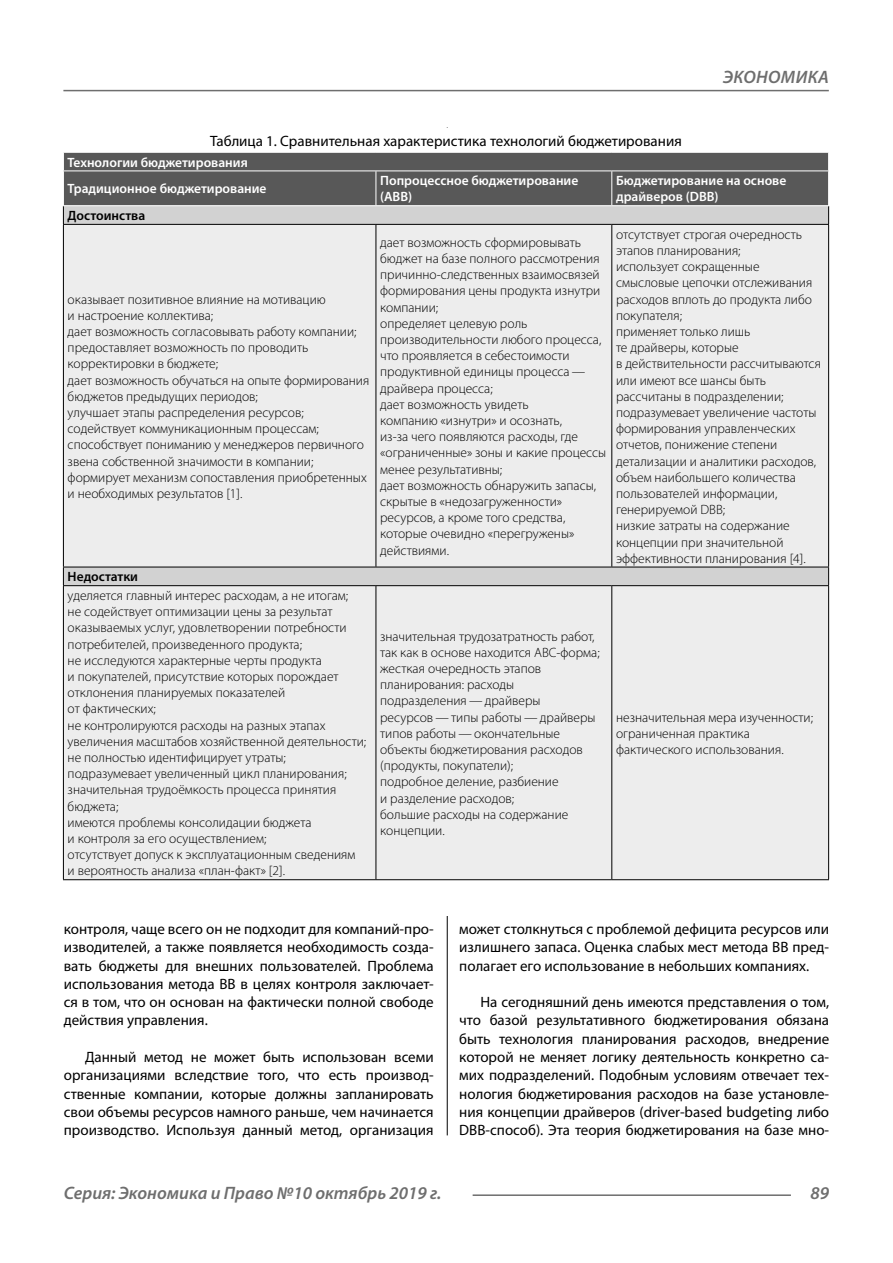
<style>
.page{position:relative;width:893px;height:1263px;background:#fff}
.page>*{position:absolute;margin:0;border:0;box-sizing:border-box;transform-origin:0 0}
.t1{font:italic 600 18px "Myriad Pro";color:#6e6e6e}
.Normal{font:15px/18.3px "Myriad Pro";color:#000;text-align:justify}
.podpis{font:15px "Myriad Pro";color:#000}
.Tab_content{font:300 13.5px/16.2px "Myriad Pro";color:#000}
.Tab_header{font:600 13.5px/16.2px "Myriad Pro";color:#fff}
.Tab_content-2{font:600 13.5px "Myriad Pro";color:#000}
</style>
<div class="page">
<hr style="left:447px;top:128px;width:1px;height:1007px;background:#000">
<div style="left:63px;top:128px;width:766px;height:787px;background:#fff"></div>
<div style="left:64px;top:225px;width:764px;height:654px;background:#ededed"></div>
<hr style="left:63px;top:224px;width:313px;height:1px;background:#000">
<hr style="left:63px;top:225px;width:1px;height:342px;background:#000">
<hr style="left:376px;top:224px;width:236px;height:1px;background:#000">
<hr style="left:376px;top:225px;width:1px;height:342px;background:#000">
<hr style="left:612px;top:224px;width:217px;height:1px;background:#000">
<hr style="left:611px;top:225px;width:1px;height:342px;background:#000">
<hr style="left:828px;top:225px;width:1px;height:342px;background:#000">
<hr style="left:63px;top:567px;width:313px;height:1px;background:#000">
<svg style="left:63px;top:567px;width:1px;height:18px"></svg>
<hr style="left:376px;top:567px;width:236px;height:1px;background:#000">
<hr style="left:612px;top:567px;width:217px;height:1px;background:#000">
<svg style="left:828px;top:567px;width:1px;height:18px"></svg>
<hr style="left:63px;top:585px;width:313px;height:1px;background:#000">
<hr style="left:63px;top:586px;width:1px;height:293px;background:#000">
<hr style="left:376px;top:585px;width:236px;height:1px;background:#000">
<hr style="left:376px;top:586px;width:1px;height:293px;background:#000">
<hr style="left:612px;top:585px;width:217px;height:1px;background:#000">
<hr style="left:611px;top:586px;width:1px;height:293px;background:#000">
<hr style="left:828px;top:586px;width:1px;height:293px;background:#000">
<hr style="left:63px;top:879px;width:313px;height:1px;background:#000">
<hr style="left:376px;top:879px;width:236px;height:1px;background:#000">
<hr style="left:612px;top:879px;width:217px;height:1px;background:#000">
<svg style="left:63px;top:152px;width:766px;height:72px;background:#7a7a7a"></svg>
<hr style="left:63px;top:171px;width:313px;height:1px;background:#fff">
<hr style="left:63px;top:171px;width:1px;height:34px;background:#fff">
<hr style="left:376px;top:171px;width:236px;height:1px;background:#fff">
<hr style="left:612px;top:171px;width:217px;height:1px;background:#fff">
<hr style="left:828px;top:171px;width:1px;height:34px;background:#fff">
<hr style="left:63px;top:205px;width:313px;height:1px;background:#fff">
<hr style="left:376px;top:205px;width:236px;height:1px;background:#fff">
<hr style="left:612px;top:205px;width:217px;height:1px;background:#fff">
<hr style="left:63px;top:90px;width:766px;height:1px;background:#6e6e6e">
<hr style="left:473px;top:1194px;width:318px;height:2px;background:#6e6e6e">
<h1 class="t1" style="left:723px;top:66px;width:24px">Экономика</h1>
<p class="podpis" style="left:210px;top:132px;width:473px">Таблица 1. Сравнительная характеристика технологий бюджетирования</p>
<p class="Tab_header" style="left:68px;top:154px;width:182px">Технологии бюджетирования</p>
<p class="Tab_header" style="left:68px;top:180px;width:200px">Традиционное бюджетирование</p>
<p class="Tab_header" style="left:380px;top:172px;width:200px">Попроцессное бюджетирование (ABB)</p>
<p class="Tab_header" style="left:616px;top:172px;width:172px">Бюджетирование на основе драйверов (DBB)</p>
<p class="Tab_content-2" style="left:68px;top:207px;width:79px">Достоинства</p>
<p class="Tab_content" style="left:68px;top:291px;width:260px">оказывает позитивное влияние на мотивацию и настроение коллектива;</p>
<p class="Tab_content" style="left:68px;top:323px;width:290px">дает возможность согласовывать работу компании;</p>
<p class="Tab_content" style="left:68px;top:339px;width:242px">предоставляет возможность по проводить корректировки в бюджете;</p>
<p class="Tab_content" style="left:68px;top:372px;width:303px">дает возможность обучаться на опыте формирования бюджетов предыдущих периодов;</p>
<p class="Tab_content" style="left:68px;top:404px;width:238px">улучшает этапы распределения ресурсов;</p>
<p class="Tab_content" style="left:68px;top:420px;width:253px">содействует коммуникационным процессам;</p>
<p class="Tab_content" style="left:68px;top:437px;width:298px">способствует пониманию у менеджеров первичного звена собственной значимости в компании;</p>
<p class="Tab_content" style="left:68px;top:469px;width:301px">формирует механизм сопоставления приобретенных и необходимых результатов [1].</p>
<p class="Tab_content-2" style="left:68px;top:568px;width:72px">Недостатки</p>
<p class="Tab_content" style="left:68px;top:587px;width:282px">уделяется главный интерес расходам, а не итогам;</p>
<p class="Tab_content" style="left:68px;top:603px;width:281px">не содействует оптимизации цены за результат оказываемых услуг, удовлетворении потребности потребителей, произведенного продукта;</p>
<p class="Tab_content" style="left:68px;top:652px;width:273px">не исследуются характерные черты продукта<br>и покупателей, присутствие которых порождает отклонения планируемых показателей<br>от фактических;</p>
<p class="Tab_content" style="left:68px;top:717px;width:300px">не контролируются расходы на разных этапах увеличения масштабов хозяйственной деятельности;</p>
<p class="Tab_content" style="left:68px;top:749px;width:220px">не полностью идентифицирует утраты;</p>
<p class="Tab_content" style="left:68px;top:765px;width:281px">подразумевает увеличенный цикл планирования;</p>
<p class="Tab_content" style="left:68px;top:782px;width:270px">значительная трудоёмкость процесса принятия бюджета;</p>
<p class="Tab_content" style="left:68px;top:814px;width:245px">имеются проблемы консолидации бюджета и контроля за его осуществлением;</p>
<p class="Tab_content" style="left:68px;top:846px;width:289px">отсутствует допуск к эксплуатационным сведениям и вероятность анализа «план-факт» [2].</p>
<p class="Tab_content" style="left:380px;top:234px;width:222px">дает возможность сформировывать бюджет на базе полного рассмотрения причинно-следственных взаимосвязей формирования цены продукта изнутри компании;</p>
<p class="Tab_content" style="left:380px;top:315px;width:223px">определяет целевую роль производительности любого процесса, что проявляется в себестоимости продуктивной единицы процесса — драйвера процесса;</p>
<p class="Tab_content" style="left:380px;top:396px;width:228px">дает возможность увидеть<br>компанию «изнутри» и осознать,<br>из-за чего появляются расходы, где «ограниченные» зоны и какие процессы менее результативны;</p>
<p class="Tab_content" style="left:380px;top:477px;width:217px">дает возможность обнаружить запасы, скрытые в «недозагруженности» ресурсов, а кроме того средства, которые очевидно «перегружены» действиями.</p>
<p class="Tab_content" style="left:616px;top:226px;width:188px">отсутствует строгая очередность этапов планирования;</p>
<p class="Tab_content" style="left:616px;top:258px;width:198px">использует сокращенные смысловые цепочки отслеживания расходов вплоть до продукта либо покупателя;</p>
<p class="Tab_content" style="left:616px;top:323px;width:206px">применяет только лишь<br>те драйверы, которые<br>в действительности рассчитываются или имеют все шансы быть рассчитаны в подразделении;</p>
<p class="Tab_content" style="left:616px;top:404px;width:202px">подразумевает увеличение частоты формирования управленческих отчетов, понижение степени детализации и аналитики расходов, объем наибольшего количества пользователей информации, генерируемой DBB;</p>
<p class="Tab_content" style="left:616px;top:518px;width:191px">низкие затраты на содержание концепции при значительной эффективности планирования [4].</p>
<p class="Tab_content" style="left:380px;top:628px;width:221px">значительная трудозатратность работ, так как в основе находится ABC-форма;</p>
<p class="Tab_content" style="left:380px;top:660px;width:217px">жесткая очередность этапов планирования: расходы подразделения — драйверы ресурсов — типы работы — драйверы типов работы — окончательные объекты бюджетирования расходов (продукты, покупатели);</p>
<p class="Tab_content" style="left:380px;top:774px;width:180px">подробное деление, разбиение и разделение расходов;</p>
<p class="Tab_content" style="left:380px;top:806px;width:190px">большие расходы на содержание концепции.</p>
<p class="Tab_content" style="left:616px;top:709px;width:199px">незначительная мера изученности;</p>
<p class="Tab_content" style="left:616px;top:725px;width:169px">ограниченная практика фактического использования.</p>
<p class="Normal" style="left:64px;top:919px;width:371px">контроля, чаще всего он не подходит для компаний-про&shy;изводителей, а также появляется необходимость созда&shy;вать бюджеты для внешних пользователей. Проблема использования метода ВВ в целях контроля заключает&shy;ся в том, что он основан на фактически полной свободе действия управления.</p>
<p class="Normal" style="left:64px;top:1048px;width:371px;text-indent:21px">Данный метод не может быть использован всеми организациями вследствие того, что есть производ&shy;ственные компании, которые должны запланировать свои объемы ресурсов намного раньше, чем начинается производство. Используя данный метод, организация</p>
<p class="Normal" style="left:459px;top:919px;width:371px">может столкнуться с проблемой дефицита ресурсов или излишнего запаса. Оценка слабых мест метода ВВ пред&shy;полагает его использование в небольших компаниях.</p>
<p class="Normal" style="left:459px;top:993px;width:371px;text-indent:21px">На сегодняшний день имеются представления о том, что базой результативного бюджетирования обязана быть технология планирования расходов, внедрение которой не меняет логику деятельность конкретно са&shy;мих подразделений. Подобным условиям отвечает тех&shy;нология бюджетирования расходов на базе установле&shy;ния концепции драйверов (driver-based budgeting либо DBB-способ). Эта теория бюджетирования на базе мно-</p>
<h1 class="t1" style="left:64px;top:1182px;width:379px">Серия: Экономика и Право №10 октябрь 2019 г.</h1>
<h1 class="t1" style="left:810px;top:1182px;width:20px">89</h1>
</div>
